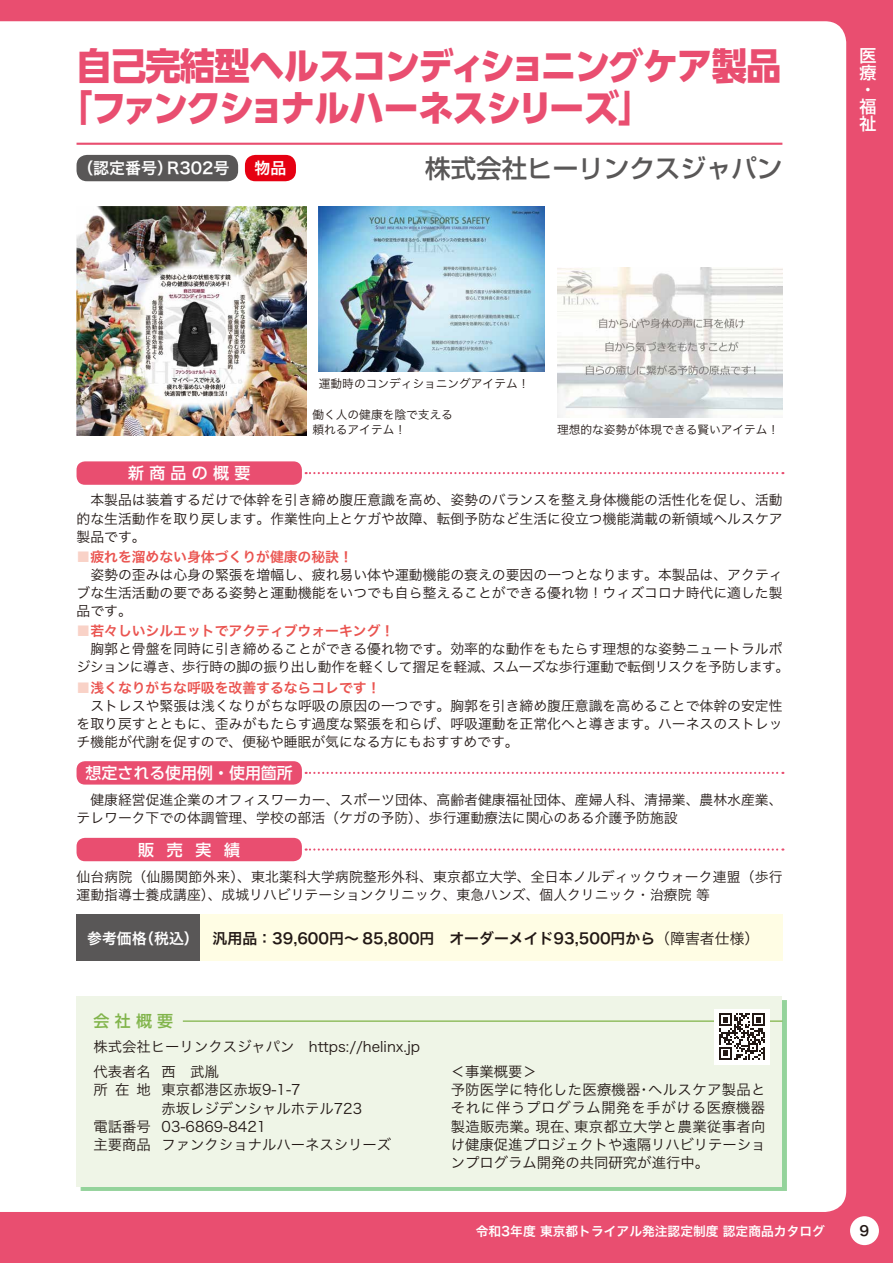
<style>
.page{position:relative;width:893px;height:1263px;background:#e94e70}
.page>*{position:absolute;margin:0;border:0;box-sizing:border-box;transform-origin:0 0}
.t1{font:800 37.2px/42.6px "UD Shin Go Pr 6";letter-spacing:-.045em;color:#e94e70;scale:.95 1}
.t2{font:500 25.5px "Shin Go Pr 6";color:#595757}
.t3{font:500 16.95px/17px "Shin Go Pr 6";color:#fff}
.t4{font:500 15.9px "UD Shin Go Pr 6";color:#fff}
.t5{font:15.9px "Hira Kaku Pro W6";color:#fff}
.t6{font:500 15.9px "UD Shin Go Pr 6";color:#81b44b}
.t7{font:14.85px "Hira Kaku Pro W6";color:#221815}
.t8{font:14.4px/18px "Hira Kaku Pro W3";letter-spacing:.02em;color:#221815}
.t9{font:14.4px/25px "Hira Kaku Pro W3";color:#221815}
.t10{font:13.8px/18.1px "Hira Kaku Pro W3";color:#221815;text-align:justify}
.t11{font:13.8px "Hira Kaku Pro W6";color:#ea5450}
.t12{font:13.8px "Hira Kaku Pro W6";color:#221815}
.t13{font:12.75px "Hira Kaku Pro W6";color:#fff}
.t14{font:11.7px/15.9px "Hira Kaku Pro W3";color:#221815}
.s1{color:#f9d2c7}
.s2{color:#fff}
.s3{font-family:"Hira Kaku Pro W3"}
</style>
<div class="page">
<div style="left:1px;top:21px;width:845px;height:1191px;background:#fff"></div>
<div style="left:850px;top:1216px;width:29px;height:29px;background:#fff;border-radius:50%"></div>
<hr style="left:77px;top:143px;width:705px;height:2px;background:#e94e70">
<hr style="left:0;top:0;width:1px;height:1263px;background:#0062b1">
<div style="left:77px;top:461px;width:225px;height:24px;background:#e94e70;border-radius:9px"></div>
<svg style="left:306px;top:472px;width:477px;height:2px"></svg>
<div style="left:77px;top:761px;width:225px;height:23px;background:#e94e70;border-radius:9px"></div>
<svg style="left:306px;top:772px;width:477px;height:2px"></svg>
<div style="left:77px;top:838px;width:225px;height:23px;background:#e94e70;border-radius:9px"></div>
<svg style="left:306px;top:848px;width:477px;height:3px"></svg>
<div style="left:77px;top:155px;width:161px;height:26px;background:#595757;border-radius:11px"></div>
<div style="left:245px;top:155px;width:51px;height:26px;background:#e60012;border-radius:11px"></div>
<div style="left:77px;top:914px;width:123px;height:47px;background:#595757"></div>
<div style="left:200px;top:914px;width:582px;height:47px;background:#fffde4"></div>
<img style="left:77px;top:206px;width:229px;height:230px">
<img style="left:319px;top:206px;width:225px;height:165px">
<img style="left:557px;top:268px;width:225px;height:150px">
<div style="left:81px;top:1000px;width:706px;height:191px;background:#2aa738;opacity:.5"></div>
<div style="left:77px;top:996px;width:705px;height:190px;background:#eff5e7"></div>
<hr style="left:183px;top:1020px;width:599px;height:2px;background:#81b44b">
<div style="left:714px;top:1009px;width:56px;height:55px;background:#fff"></div>
<svg style="left:719px;top:1013px;width:46px;height:46px"></svg>
<h1 class="t1" style="left:57px;top:43px;width:800px;text-indent:19px">自己完結型ヘルスコンディショニングケア製品　「ファンクショナルハーネスシリーズ」</h1>
<p class="t5" style="left:77px;top:154px;width:154px">（認定番号）R302号</p>
<p class="t5" style="left:254px;top:154px;width:33px">物品</p>
<h2 class="t2" style="left:425px;top:147px;width:359px">株式会社ヒーリンクスジャパン</h2>
<p class="t3" style="left:860px;top:46px;width:18px">医療・福祉</p>
<p class="t4" style="left:128px;top:460px;width:124px">新商品の概要</p>
<p class="t14" style="left:319px;top:375px;width:212px">運動時のコンディショニングアイテム！</p>
<p class="t14" style="left:313px;top:405px;width:142px">働く人の健康を陰で支える頼れるアイテム！</p>
<p class="t14" style="left:557px;top:421px;width:224px">理想的な姿勢が体現できる賢いアイテム！</p>
<p class="t10" style="left:77px;top:490px;width:708px">　本製品は装着するだけで体幹を引き締め腹圧意識を高め、姿勢のバランスを整え身体機能の活性化を促し、活動的な生活動作を取り戻します。作業性向上とケガや故障、転倒予防など生活に役立つ機能満載の新領域ヘルスケア製品です。</p>
<p class="t11" style="left:77px;top:544px;width:278px"><span class="s1">■</span>疲れを溜めない身体づくりが健康の秘訣！</p>
<p class="t10" style="left:77px;top:565px;width:708px">　姿勢の歪みは心身の緊張を増幅し、疲れ易い体や運動機能の衰えの要因の一つとなります。本製品は、アクティブな生活活動の要である姿勢と運動機能をいつでも自ら整えることができる優れ物！ウィズコロナ時代に適した製品です。</p>
<p class="t11" style="left:77px;top:618px;width:319px"><span class="s1">■</span>若々しいシルエットでアクティブウォーキング！</p>
<p class="t10" style="left:77px;top:639px;width:714px">　胸郭と骨盤を同時に引き締めることができる優れ物です。効率的な動作をもたらす理想的な姿勢ニュートラルポジションに導き、歩行時の脚の振り出し動作を軽くして摺足を軽減、スムーズな歩行運動で転倒リスクを予防します。</p>
<p class="t11" style="left:77px;top:675px;width:306px"><span class="s1">■</span>浅くなりがちな呼吸を改善するならコレです！</p>
<p class="t10" style="left:77px;top:695px;width:708px">　ストレスや緊張は浅くなりがちな呼吸の原因の一つです。胸郭を引き締め腹圧意識を高めることで体幹の安定性を取り戻すとともに、歪みがもたらす過度な緊張を和らげ、呼吸運動を正常化へと導きます。ハーネスのストレッチ機能が代謝を促すので、便秘や睡眠が気になる方にもおすすめです。</p>
<p class="t4" style="left:86px;top:760px;width:209px">想定される使用例・使用箇所</p>
<p class="t10" style="left:77px;top:790px;width:707px">　健康経営促進企業のオフィスワーカー、スポーツ団体、高齢者健康福祉団体、産婦人科、清掃業、農林水産業、テレワーク下での体調管理、学校の部活（ケガの予防）、歩行運動療法に関心のある介護予防施設</p>
<p class="t4" style="left:138px;top:837px;width:104px">販売実績</p>
<p class="t10" style="left:77px;top:867px;width:707px">仙台病院（仙腸関節外来）、東北薬科大学病院整形外科、東京都立大学、全日本ノルディックウォーク連盟（歩行運動指導士養成講座）、成城リハビリテーションクリニック、東急ハンズ、個人クリニック・治療院等</p>
<p class="t7" style="left:87px;top:924px;width:674px"><span class="s2">参考価格（税込）</span> 汎用品：39,600円～ 85,800円　オーダーメイド93,500円から<span class="s3">（障害者仕様）</span></p>
<p class="t6" style="left:94px;top:1008px;width:81px">会社概要</p>
<p class="t9" style="left:94px;top:1033px;width:328px">株式会社ヒーリンクスジャパン　https://helinx.jp代表者名 西　武胤</p>
<p class="t9" style="left:94px;top:1076px;width:209px">所在地 東京都港区赤坂9-1-7</p>
<p class="t9" style="left:162px;top:1094px;width:202px">赤坂レジデンシャルホテル723</p>
<p class="t9" style="left:94px;top:1112px;width:174px">電話番号 03-6869-8421</p>
<p class="t9" style="left:94px;top:1131px;width:299px">主要商品 ファンクショナルハーネスシリーズ</p>
<p class="t8" style="left:451px;top:1062px;width:316px">＜事業概要＞<br>予防医学に特化した医療機器・ヘルスケア製品とそれに伴うプログラム開発を手がける医療機器製造販売業。現在、東京都立大学と農業従事者向け健康促進プロジェクトや遠隔リハビリテーションプログラム開発の共同研究が進行中。</p>
<p class="t13" style="left:476px;top:1219px;width:351px">令和3年度 東京都トライアル発注認定制度 認定商品カタログ</p>
<p class="t12" style="left:860px;top:1218px;width:11px">9</p>
</div>
